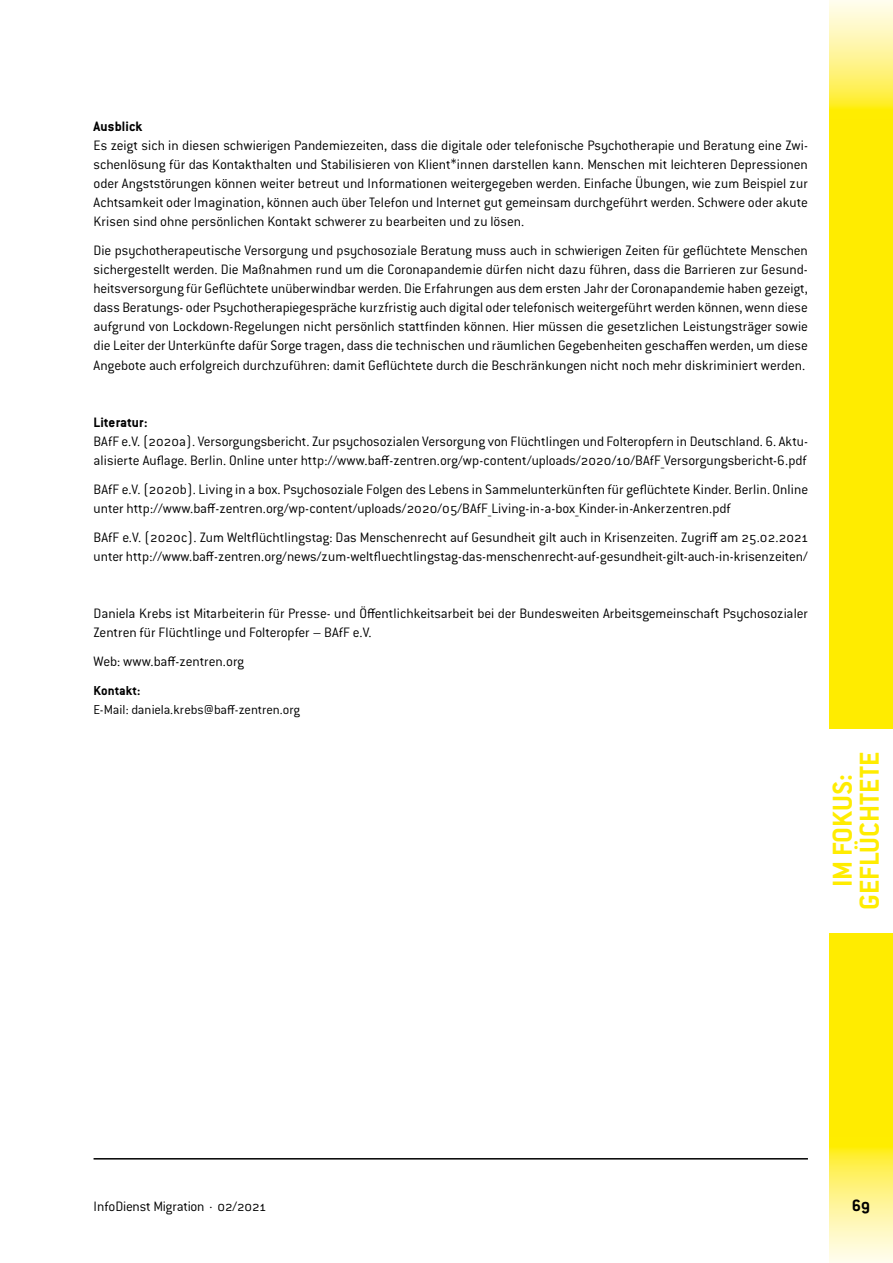
<style>
.page{position:relative;width:893px;height:1263px;background:#fff}
.page>*{position:absolute;margin:0;border:0;box-sizing:border-box;transform-origin:0 0}
.t1{font:700 30px/27px "Conduit ITC Pro";color:#ffec00;text-align:center}
.t2{font:700 18px "Conduit ITC Pro";color:#000}
.t3{font:300 15px/19.2px "Conduit ITC Pro";letter-spacing:-.005em;color:#000}
.t4{font:700 15px "Conduit ITC Pro";letter-spacing:.01em;color:#000}
.t5{font:300 14.25px "Conduit ITC Pro";letter-spacing:-.01em;color:#000}
.t6{font:700 14.25px "Conduit ITC Pro";letter-spacing:.01em;color:#000}
</style>
<div class="page">
<div style="left:829px;top:119px;width:64px;height:1017px;background:#ffec00"></div>
<svg style="left:829px;top:1136px;width:64px;height:127px;background:#fff486"></svg>
<svg style="left:829px;top:0;width:64px;height:119px;background:#fff487"></svg>
<hr style="left:94px;top:1158px;width:714px;height:1px;background:#000">
<div style="left:829px;top:729px;width:64px;height:203px;background:#fff"></div>
<p class="t4" style="left:94px;top:117px;width:50px">Ausblick</p>
<p class="t3" style="left:94px;top:135px;width:716px;text-align:justify">Es zeigt sich in diesen schwierigen Pandemiezeiten, dass die digitale oder telefonische Psychotherapie und Beratung eine Zwi&shy;schenlösung für das Kontakthalten und Stabilisieren von Klient*innen darstellen kann. Menschen mit leichteren Depressionen oder Angststörungen können weiter betreut und Informationen weitergegeben werden. Einfache Übungen, wie zum Beispiel zur Achtsamkeit oder Imagination, können auch über Telefon und Internet gut gemeinsam durchgeführt werden. Schwere oder akute Krisen sind ohne persönlichen Kontakt schwerer zu bearbeiten und zu lösen.</p>
<p class="t3" style="left:94px;top:241px;width:716px;text-align:justify">Die psychotherapeutische Versorgung und psychosoziale Beratung muss auch in schwierigen Zeiten für geflüchtete Menschen sichergestellt werden. Die Maßnahmen rund um die Coronapandemie dürfen nicht dazu führen, dass die Barrieren zur Gesund&shy;heitsversorgung für Geflüchtete unüberwindbar werden. Die Erfahrungen aus dem ersten Jahr der Coronapandemie haben gezeigt, dass Beratungs- oder Psychotherapiegespräche kurzfristig auch digital oder telefonisch weitergeführt werden können, wenn diese aufgrund von Lockdown-Regelungen nicht persönlich stattfinden können. Hier müssen die gesetzlichen Leistungsträger sowie die Leiter der Unterkünfte dafür Sorge tragen, dass die technischen und räumlichen Gegebenheiten geschaffen werden, um diese Angebote auch erfolgreich durchzuführen: damit Geflüchtete durch die Beschränkungen nicht noch mehr diskriminiert werden.</p>
<p class="t4" style="left:94px;top:414px;width:55px">Literatur:</p>
<p class="t3" style="left:94px;top:432px;width:716px">BAfF e.V. (2020a). Versorgungsbericht. Zur psychosozialen Versorgung von Flüchtlingen und Folteropfern in Deutschland. 6. Aktu&shy;alisierte Auflage. Berlin. Online unter http://www.baff-zentren.org/wp-content/uploads/2020/10/BAfF_Versorgungsbericht-6.pdf</p>
<p class="t3" style="left:94px;top:480px;width:716px">BAfF e.V. (2020b). Living in a box. Psychosoziale Folgen des Lebens in Sammelunterkünften für geflüchtete Kinder. Berlin. Online unter http://www.baff-zentren.org/wp-content/uploads/2020/05/BAfF_Living-in-a-box_Kinder-in-Ankerzentren.pdf</p>
<p class="t3" style="left:94px;top:528px;width:716px">BAfF e.V. (2020c). Zum Weltflüchtlingstag: Das Menschenrecht auf Gesundheit gilt auch in Krisenzeiten. Zugriff am 25.02.2021 unter http://www.baff-zentren.org/news/zum-weltfluechtlingstag-das-menschenrecht-auf-gesundheit-gilt-auch-in-krisenzeiten/</p>
<p class="t3" style="left:94px;top:604px;width:716px">Daniela Krebs ist Mitarbeiterin für Presse- und Öffentlichkeitsarbeit bei der Bundesweiten Arbeitsgemeinschaft Psychosozialer<br>Zentren für Flüchtlinge und Folteropfer – BAfF e.V.</p>
<p class="t3" style="left:94px;top:652px;width:152px">Web: www.baff-zentren.org</p>
<p class="t6" style="left:94px;top:682px;width:48px">Kontakt:</p>
<p class="t5" style="left:94px;top:702px;width:208px">E-Mail: daniela.krebs@baff-zentren.org</p>
<h1 class="t1" style="left:829px;top:909px;width:159px;rotate:-90deg">IM FOKUS:<br>GEFLÜCHTETE</h1>
<p class="t3" style="left:94px;top:1197px;width:174px">InfoDienst Migration · 02/2021</p>
<p class="t2" style="left:852px;top:1195px;width:20px">69</p>
</div>
